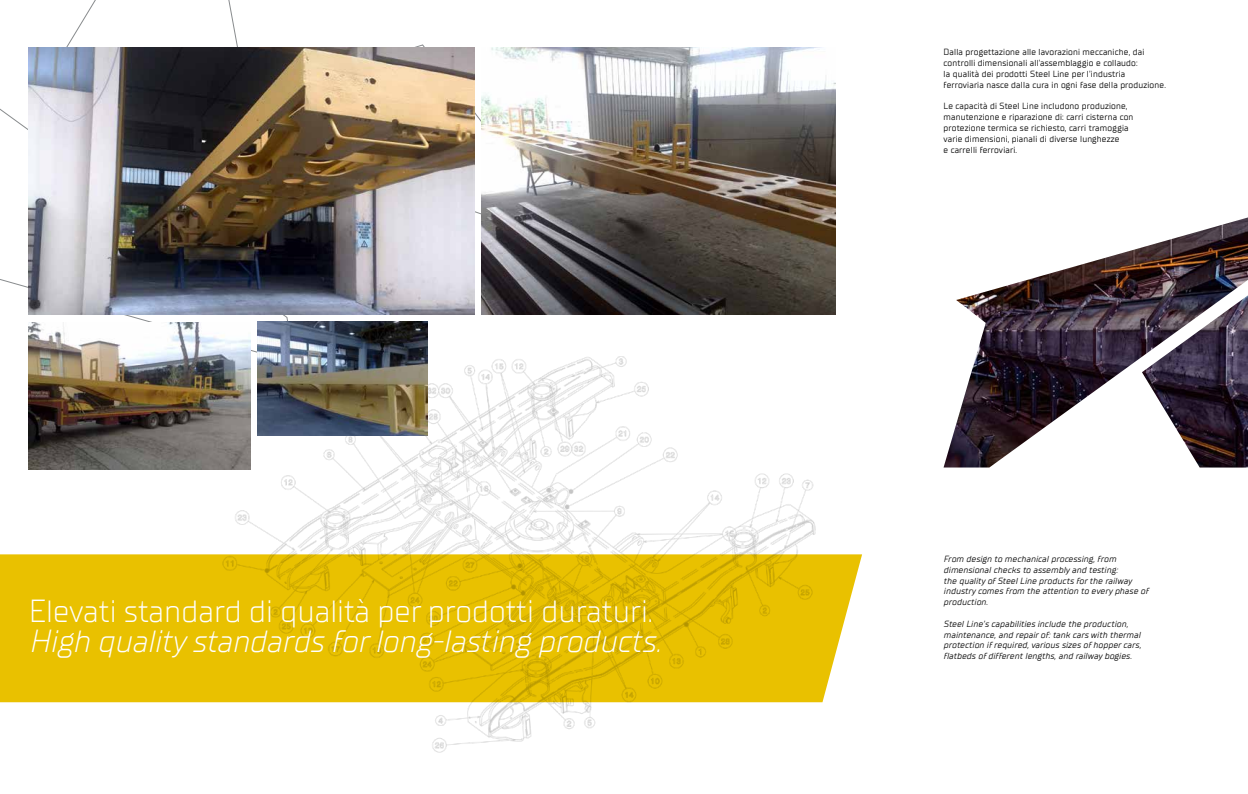
<style>
.page{position:relative;width:1248px;height:794px;background:#fff}
.page>*{position:absolute;margin:0;border:0;box-sizing:border-box;transform-origin:0 0}
.t1{font:300 32px "TT Supermolot Neue";color:#fff}
.t2{font:italic 300 32px "TT Supermolot Neue";color:#fff}
.t3{font:9px/10.8px "TT Supermolot Neue";letter-spacing:.02em;color:#000}
.t4{font:italic 9px/10.8px "TT Supermolot Neue";letter-spacing:.02em;color:#000}
</style>
<div class="page">
<img style="left:175px;top:326px;width:648px;height:427px">
<svg style="left:296px;top:44px;width:283px;height:205px"></svg>
<svg style="left:0;top:0;width:296px;height:363px"></svg>
<img style="left:29px;top:48px;width:445px;height:267px">
<img style="left:29px;top:322px;width:221px;height:147px">
<img style="left:257px;top:322px;width:170px;height:113px">
<svg style="left:0;top:554px;width:862px;height:148px;background:#e6c006"></svg>
<img style="left:481px;top:48px;width:354px;height:267px">
<img style="left:943px;top:217px;width:304px;height:250px">
<h1 class="t1" style="left:29px;top:592px;width:625px">Elevati standard di qualità per prodotti duraturi.</h1>
<h1 class="t2" style="left:29px;top:622px;width:633px">High quality standards for long-lasting products.</h1>
<p class="t3" style="left:943px;top:47px;width:224px">Dalla progettazione alle lavorazioni meccaniche, dai controlli dimensionali all’assemblaggio e collaudo:<br>la qualità dei prodotti Steel Line per l’industria ferroviaria nasce dalla cura in ogni fase della produzione.</p>
<p class="t3" style="left:943px;top:101px;width:191px">Le capacità di Steel Line includono produzione, manutenzione e riparazione di: carri cisterna con protezione termica se richiesto, carri tramoggia varie dimensioni, pianali di diverse lunghezze<br>e carrelli ferroviari.</p>
<p class="t4" style="left:943px;top:553px;width:206px">From design to mechanical processing, from dimensional checks to assembly and testing:<br>the quality of Steel Line products for the railway industry comes from the attention to every phase of production.</p>
<p class="t4" style="left:943px;top:618px;width:199px">Steel Line’s capabilities include the production, maintenance, and repair of: tank cars with thermal protection if required, various sizes of hopper cars, flatbeds of different lengths, and railway bogies.</p>
</div>
